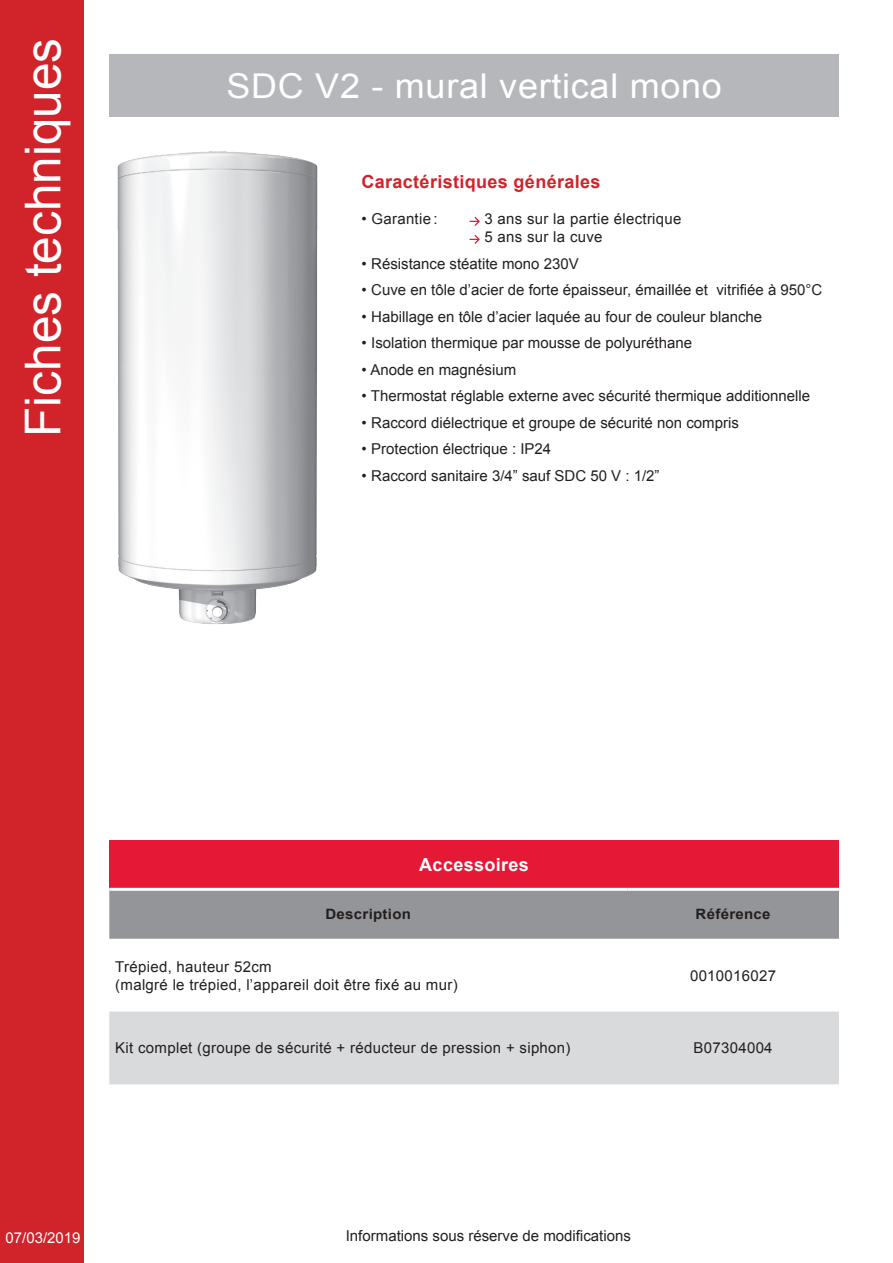
<style>
.page{position:relative;width:893px;height:1263px;background:#fff}
.page>*{position:absolute;margin:0;border:0;box-sizing:border-box;transform-origin:0 0}
.t1{font:49.5px "Arial";color:#fff}
.t2{font:34.2px "Arial";letter-spacing:.02em;color:#fff;scale:1.05 1}
.t3{font:700 18px "Arial";letter-spacing:.02em;color:#d1232a}
.t4{font:700 18px "Arial";letter-spacing:.02em;color:#fff}
.t5{font:15px "Arial";color:#231f20}
.t6{font:15px/18px "Arial";letter-spacing:.02em;color:#231f20}
.t7{font:15px "Arial";color:#fff}
.t8{font:700 14.25px "Arial";letter-spacing:.02em;color:#231f20;scale:1.05 1}
</style>
<div class="page">
<div style="left:109px;top:54px;width:730px;height:63px;background:#b6b7bb"></div>
<div style="left:109px;top:840px;width:730px;height:49px;background:#e51836"></div>
<div style="left:109px;top:891px;width:730px;height:48px;background:#939598"></div>
<div style="left:109px;top:1011px;width:730px;height:73px;background:#d9dadc"></div>
<hr style="left:109px;top:888px;width:518px;height:3px;background:#fff">
<hr style="left:627px;top:888px;width:212px;height:3px;background:#fff">
<svg style="left:469px;top:217px;width:11px;height:9px"></svg>
<svg style="left:469px;top:235px;width:11px;height:9px"></svg>
<img style="left:117px;top:151px;width:201px;height:473px">
<div style="left:0;top:0;width:84px;height:1263px;background:#d1232a"></div>
<h1 class="t1" style="left:11px;top:437px;width:400px;rotate:-90deg">Fiches techniques</h1>
<p class="t2" style="left:226px;top:63px;width:473px">SDC V2 - mural vertical mono</p>
<p class="t3" style="left:361px;top:170px;width:241px">Caractéristiques générales</p>
<p class="t6" style="left:361px;top:210px;width:78px">• Garantie :</p>
<p class="t6" style="left:484px;top:210px;width:199px">3 ans sur la partie électrique</p>
<p class="t6" style="left:484px;top:228px;width:120px">5 ans sur la cuve</p>
<p class="t5" style="left:361px;top:254px;width:219px">• Résistance stéatite mono 230V</p>
<p class="t5" style="left:361px;top:280px;width:462px">• Cuve en tôle d’acier de forte épaisseur, émaillée et vitrifiée à 950°C</p>
<p class="t5" style="left:361px;top:307px;width:402px">• Habillage en tôle d’acier laquée au four de couleur blanche</p>
<p class="t5" style="left:361px;top:333px;width:332px">• Isolation thermique par mousse de polyuréthane</p>
<p class="t5" style="left:361px;top:360px;width:156px">• Anode en magnésium</p>
<p class="t5" style="left:361px;top:386px;width:450px">• Thermostat réglable externe avec sécurité thermique additionnelle</p>
<p class="t5" style="left:361px;top:413px;width:379px">• Raccord diélectrique et groupe de sécurité non compris</p>
<p class="t5" style="left:361px;top:439px;width:191px">• Protection électrique : IP24</p>
<p class="t5" style="left:361px;top:466px;width:300px">• Raccord sanitaire 3/4” sauf SDC 50 V : 1/2”</p>
<p class="t4" style="left:419px;top:853px;width:111px">Accessoires</p>
<p class="t8" style="left:325px;top:905px;width:83px">Description</p>
<p class="t8" style="left:696px;top:905px;width:73px">Référence</p>
<p class="t6" style="left:115px;top:957px;width:344px">Trépied, hauteur 52cm<br>(malgré le trépied, l’appareil doit être fixé au mur)</p>
<p class="t6" style="left:690px;top:966px;width:88px">0010016027</p>
<p class="t6" style="left:115px;top:1039px;width:457px">Kit complet (groupe de sécurité + réducteur de pression + siphon)</p>
<p class="t6" style="left:693px;top:1039px;width:81px">B07304004</p>
<p class="t7" style="left:6px;top:1228px;width:77px">07/03/2019</p>
<p class="t5" style="left:346px;top:1226px;width:287px">Informations sous réserve de modifications</p>
</div>
